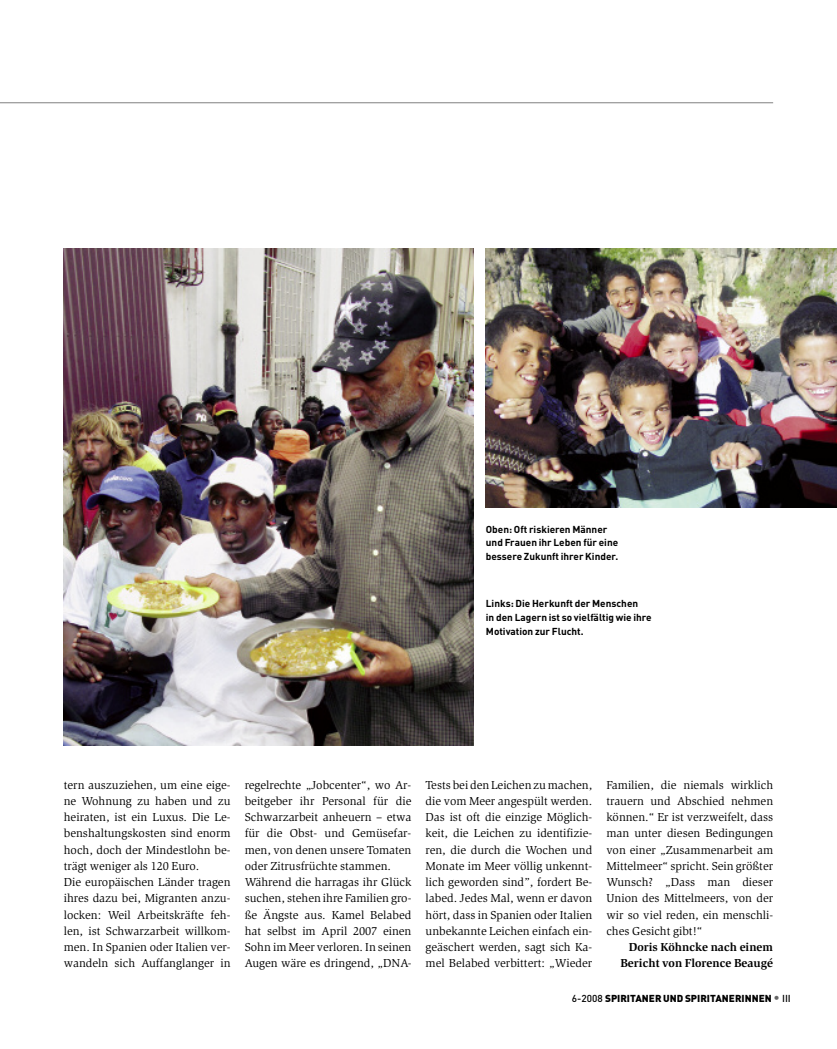
<style>
.page{position:relative;width:837px;height:1049px;background:#fff}
.page>*{position:absolute;margin:0;border:0;box-sizing:border-box;transform-origin:0 0}
.t1{font:11.88px/16.2px "Slimbach Std";color:#000}
.t2{font:700 11.88px/16.2px "Slimbach Std";color:#000;text-align:right}
.t3{font:700 10px/13.8px "DIN Pro";color:#000}
.t4{font:900 10px "DIN Pro";color:#000}
.s1{font-weight:500}
.s2{font-weight:500;font-size:12.5px;color:#666}
</style>
<div class="page">
<img style="left:485px;top:249px;width:351px;height:259px">
<img style="left:64px;top:249px;width:409px;height:496px">
<hr style="left:0;top:102px;width:772px;height:1px;background:#808080">
<p class="t3" style="left:485px;top:522px;width:134px">Oben: Oft riskieren Männer und Frauen ihr Leben für eine bessere Zukunft ihrer Kinder.</p>
<p class="t3" style="left:485px;top:596px;width:167px">Links: Die Herkunft der Menschen<br>in den Lagern ist so vielfältig wie ihre<br>Motivation zur Flucht.</p>
<p class="t1" style="left:64px;top:777px;width:168px">tern auszuziehen, um eine eige&shy;ne Wohnung zu haben und zu heiraten, ist ein Luxus. Die Le&shy;benshaltungskosten sind enorm hoch, doch der Mindestlohn be&shy;trägt weniger als 120 Euro.<br>Die europäischen Länder tragen ihres dazu bei, Migranten anzu&shy;locken: Weil Arbeitskräfte feh&shy;len, ist Schwarzarbeit willkom&shy;men. In Spanien oder Italien ver&shy;wandeln sich Auffanglanger in</p>
<p class="t1" style="left:244px;top:777px;width:168px">regelrechte „Jobcenter“, wo Ar&shy;beitgeber ihr Personal für die<br>Schwarzarbeit anheuern – etwa für die Obst- und Gemüsefar&shy;men, von denen unsere Tomaten oder Zitrusfrüchte stammen.<br>Während die harragas ihr Glück suchen, stehen ihre Familien gro&shy;ße Ängste aus. Kamel Belabed hat selbst im April 2007 einen<br>Sohn im Meer verloren. In seinen<br>Augen wäre es dringend, „DNA-</p>
<p class="t1" style="left:425px;top:777px;width:168px;text-align:justify">Tests bei den Leichen zu machen, die vom Meer angespült werden.<br>Das ist oft die einzige Möglich&shy;keit, die Leichen zu identifizie&shy;ren, die durch die Wochen und Monate im Meer völlig unkennt&shy;lich geworden sind”, fordert Be&shy;labed. Jedes Mal, wenn er davon hört, dass in Spanien oder Italien unbekannte Leichen einfach ein&shy;geäschert werden, sagt sich Ka&shy;mel Belabed verbittert: „Wieder</p>
<p class="t1" style="left:606px;top:777px;width:168px;text-align:justify">Familien, die niemals wirklich trauern und Abschied nehmen können.“ Er ist verzweifelt, dass man unter diesen Bedingungen von einer „Zusammenarbeit am Mittelmeer“ spricht. Sein größter Wunsch? „Dass man dieser Union des Mittelmeers, von der wir so viel reden, ein menschli&shy;ches Gesicht gibt!“</p>
<p class="t2" style="left:620px;top:940px;width:154px">Doris Köhncke nach einem<br>Bericht von Florence Beaugé</p>
<p class="t4" style="left:571px;top:992px;width:220px"><span class="s1">6-2008</span> SPIRITANER UND SPIRITANERINNEN <span class="s2">•</span> <span class="s1">III</span></p>
</div>
